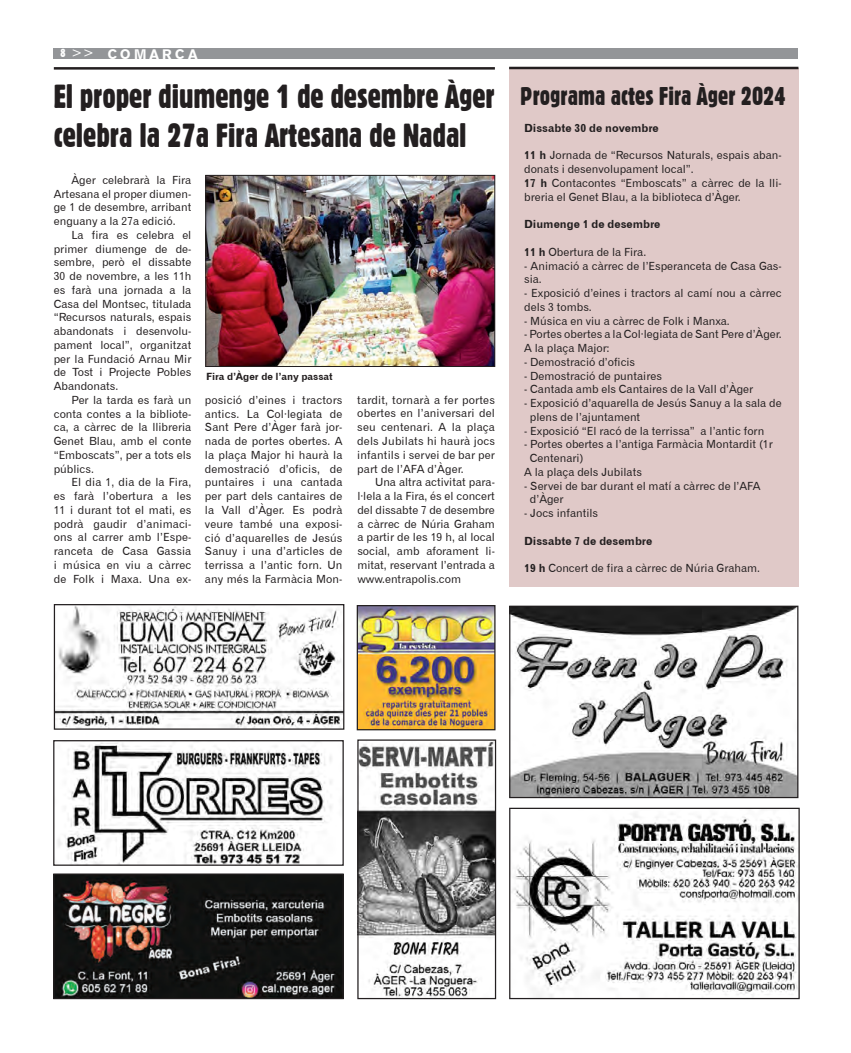
<style>
.page{position:relative;width:851px;height:1053px;background:#fff}
.page>*{position:absolute;margin:0;border:0;box-sizing:border-box;transform-origin:0 0}
.t1{font:32.5px/39px "Gothic 821 Condensed BT";letter-spacing:-.005em;color:#231f20}
.t2{font:25px "Gothic 821 Condensed BT";color:#231f20}
.t3{font:13.75px "Gothic 725 BT Black A";letter-spacing:.25em;color:#fff}
.t4{font:11.25px/13.8px "Gothic 720 BT Roman B";color:#231f20;text-align:justify}
.t5{font:11.25px "Gothic 720 BT Bold B";color:#231f20}
.t6{font:10px "Gothic 720 BT Bold B";color:#231f20}
.s1{font-family:"Gothic 821 Condensed BT";font-size:11.25px}
.s2{font-family:"Gothic 720 BT Roman B"}
.s3{font-family:"Gothic 720 BT Bold B"}
</style>
<div class="page">
<div style="left:53px;top:48px;width:744px;height:10px;background:#939598"></div>
<img style="left:56px;top:606px;width:286px;height:121px">
<div style="left:54px;top:604px;width:290px;height:125px;border:1px solid #231f20"></div>
<img style="left:58px;top:743px;width:274px;height:120px">
<div style="left:53px;top:740px;width:291px;height:125px;border:1px solid #231f20"></div>
<img style="left:359px;top:741px;width:135px;height:256px">
<div style="left:357px;top:739px;width:139px;height:260px;border:1px solid #231f20"></div>
<img style="left:55px;top:875px;width:287px;height:122px">
<div style="left:53px;top:873px;width:291px;height:126px;border:1px solid #231f20"></div>
<div style="left:509px;top:68px;width:289px;height:518px;background:#e0c9c8"></div>
<hr style="left:509px;top:67px;width:289px;height:2px;background:#231f20">
<img style="left:511px;top:607px;width:285px;height:189px">
<div style="left:509px;top:605px;width:289px;height:193px;border:1px solid #231f20"></div>
<img style="left:513px;top:809px;width:284px;height:188px">
<div style="left:509px;top:807px;width:290px;height:192px;border:1px solid #231f20"></div>
<img style="left:207px;top:177px;width:286px;height:187px">
<div style="left:205px;top:175px;width:290px;height:191px;border:1px solid #231f20"></div>
<hr style="left:54px;top:67px;width:441px;height:3px;background:#231f20">
<img style="left:358px;top:607px;width:135px;height:121px">
<div style="left:356px;top:605px;width:139px;height:125px;border:1px solid #231f20"></div>
<p class="t3" style="left:61px;top:45px;width:138px"><span class="s1">8</span> <span class="s2">&gt;&gt;</span> COMARCA</p>
<p class="t1" style="left:54px;top:76px;width:442px">El proper diumenge 1 de desembre Àger celebra la 27a Fira Artesana de Nadal</p>
<p class="t4" style="left:54px;top:173px;width:139px;text-indent:18px">Àger celebrarà la Fira Artesana el proper diumen&shy;ge 1 de desembre, arribant enguany a la 27a edició.</p>
<p class="t4" style="left:54px;top:228px;width:139px;text-indent:18px">La fira es celebra el primer diumenge de de&shy;sembre, però el dissabte 30 de novembre, a les 11h es farà una jornada a la Casa del Montsec, titulada “Recursos naturals, espais abandonats i desenvolu&shy;pament local”, organitzat per la Fundació Arnau Mir de Tost i Projecte Pobles Abandonats.</p>
<p class="t4" style="left:54px;top:393px;width:139px;text-indent:18px">Per la tarda es farà un conta contes a la bibliote&shy;ca, a càrrec de la llibreria Genet Blau, amb el conte “Emboscats”, per a tots els públics.</p>
<p class="t4" style="left:54px;top:475px;width:139px;text-indent:18px">El dia 1, dia de la Fira, es farà l’obertura a les 11 i durant tot el mati, es podrà gaudir d’animaci&shy;ons al carrer amb l’Espe&shy;ranceta de Casa Gassia i música en viu a càrrec de Folk i Maxa. Una ex-</p>
<p class="t6" style="left:206px;top:370px;width:128px">Fira d’Àger de l’any passat</p>
<p class="t4" style="left:205px;top:393px;width:139px">posició d’eines i tractors antics. La Col·legiata de Sant Pere d’Àger farà jor&shy;nada de portes obertes. A la plaça Major hi haurà la demostració d’oficis, de puntaires i una cantada per part dels cantaires de la Vall d’Àger. Es podrà veure també una exposi&shy;ció d’aquarelles de Jesús Sanuy i una d’articles de terrissa a l’antic forn. Un any més la Farmàcia Mon-</p>
<p class="t4" style="left:357px;top:393px;width:139px">tardit, tornarà a fer portes obertes en l’aniversari del seu centenari. A la plaça dels Jubilats hi haurà jocs infantils i servei de bar per part de l’AFA d’Àger.</p>
<p class="t4" style="left:357px;top:475px;width:139px;text-indent:18px">Una altra activitat para&shy;l·lela a la Fira, és el concert del dissabte 7 de desembre a càrrec de Núria Graham a partir de les 19 h, al local social, amb aforament li&shy;mitat, reservant l’entrada a www.entrapolis.com</p>
<p class="t2" style="left:520px;top:81px;width:267px">Programa actes Fira Àger 2024</p>
<p class="t5" style="left:524px;top:121px;width:136px">Dissabte 30 de novembre</p>
<p class="t4" style="left:524px;top:148px;width:259px"><span class="s3">11 h</span> Jornada de “Recursos Naturals, espais aban&shy;donats i desenvolupament local”.</p>
<p class="t4" style="left:524px;top:176px;width:259px"><span class="s3">17 h</span> Contacontes “Emboscats” a càrrec de la lli&shy;breria el Genet Blau, a la biblioteca d’Àger.</p>
<p class="t5" style="left:524px;top:217px;width:138px">Diumenge 1 de desembre</p>
<p class="t4" style="left:524px;top:245px;width:123px"><span class="s3">11 h</span> Obertura de la Fira.</p>
<p class="t4" style="left:524px;top:258px;width:259px">- Animació a càrrec de l’Esperanceta de Casa Gas&shy;sia.</p>
<p class="t4" style="left:524px;top:286px;width:259px">- Exposició d’eines i tractors al camí nou a càrrec dels 3 tombs.</p>
<p class="t4" style="left:524px;top:313px;width:207px">- Música en viu a càrrec de Folk i Manxa.</p>
<p class="t4" style="left:524px;top:327px;width:259px">- Portes obertes a la Col·legiata de Sant Pere d’Àger.</p>
<p class="t4" style="left:524px;top:341px;width:87px">A la plaça Major:</p>
<p class="t4" style="left:524px;top:355px;width:112px">- Demostració d’oficis</p>
<p class="t4" style="left:524px;top:368px;width:139px">- Demostració de puntaires</p>
<p class="t4" style="left:524px;top:382px;width:230px">- Cantada amb els Cantaires de la Vall d’Àger</p>
<p class="t4" style="left:524px;top:396px;width:259px">- Exposició d’aquarella de Jesús Sanuy a la sala de</p>
<p class="t4" style="left:530px;top:410px;width:112px">plens de l’ajuntament</p>
<p class="t4" style="left:524px;top:423px;width:241px">- Exposició “El racó de la terrissa” a l’antic forn</p>
<p class="t4" style="left:524px;top:437px;width:250px">- Portes obertes a l’antiga Farmàcia Montardit (1r</p>
<p class="t4" style="left:530px;top:451px;width:55px">Centenari)</p>
<p class="t4" style="left:524px;top:465px;width:119px">A la plaça dels Jubilats</p>
<p class="t4" style="left:524px;top:478px;width:238px">- Servei de bar durant el matí a càrrec de l’AFA</p>
<p class="t4" style="left:530px;top:492px;width:35px">d’Àger</p>
<p class="t4" style="left:524px;top:506px;width:75px">- Jocs infantils</p>
<p class="t5" style="left:524px;top:533px;width:130px">Dissabte 7 de desembre</p>
<p class="t4" style="left:524px;top:561px;width:237px"><span class="s3">19 h</span> Concert de fira a càrrec de Núria Graham.</p>
</div>
